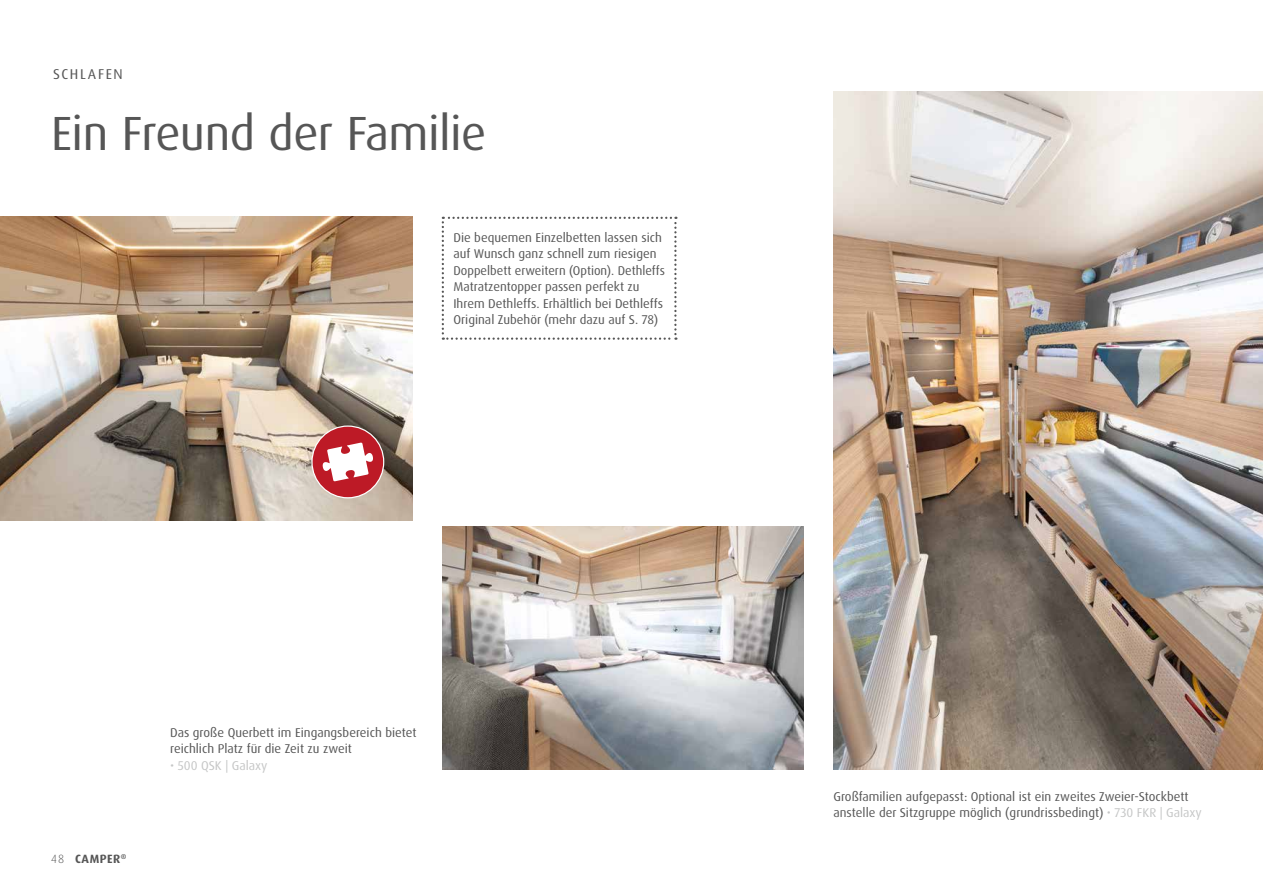
<style>
.page{position:relative;width:1263px;height:893px;background:#fff}
.page>*{position:absolute;margin:0;border:0;box-sizing:border-box;transform-origin:0 0}
.t1{font:48px "Dax OT";letter-spacing:-.015em;color:#565656}
.t2{font:14.25px "Dax Pro";letter-spacing:.11em;color:#565656}
.t3{font:12.75px/16.5px "Dax OT";color:#565656}
.t4{font:12.75px "Dax OT";color:#c5c6c6}
.t5{font:700 12px "Dax Pro";letter-spacing:.045em;color:#565656}
.s1{font-family:"Dax OT";font-weight:300}
.s2{color:#c5c6c6}
</style>
<div class="page">
<img style="left:833px;top:91px;width:430px;height:679px">
<img style="left:442px;top:526px;width:362px;height:244px">
<img style="left:0;top:217px;width:412px;height:303px">
<svg style="left:442px;top:217px;width:234px;height:123px"></svg>
<div style="left:312px;top:426px;width:72px;height:72px;background:#bd1a26;border-radius:50%"></div>
<div style="left:311px;top:425px;width:73px;height:73px;border:1px solid #fff;border-radius:50%"></div>
<svg style="left:323px;top:443px;width:50px;height:38px"></svg>
<p class="t2" style="left:53px;top:65px;width:71px">SCHLAFEN</p>
<h1 class="t1" style="left:51px;top:103px;width:437px">Ein Freund der Familie</h1>
<p class="t3" style="left:453px;top:229px;width:213px">Die bequemen Einzelbetten lassen sich auf Wunsch ganz schnell zum riesigen Doppelbett erweitern (Option). Dethleffs Matratzentopper passen perfekt zu Ihrem Dethleffs. Erhältlich bei Dethleffs Original Zubehör (mehr dazu auf S. 78)</p>
<p class="t5" style="left:51px;top:851px;width:77px"><span class="s1">48</span> CAMPER<sup>®</sup></p>
<p class="t3" style="left:170px;top:724px;width:248px">Das große Querbett im Eingangsbereich bietet reichlich Platz für die Zeit zu zweit</p>
<p class="t4" style="left:170px;top:757px;width:99px">• 500 QSK | Galaxy</p>
<p class="t3" style="left:833px;top:788px;width:370px">Großfamilien aufgepasst: Optional ist ein zweites Zweier-Stockbett anstelle der Sitzgruppe möglich (grundrissbedingt) <span class="s2">• 730 FKR | Galaxy</span></p>
</div>
